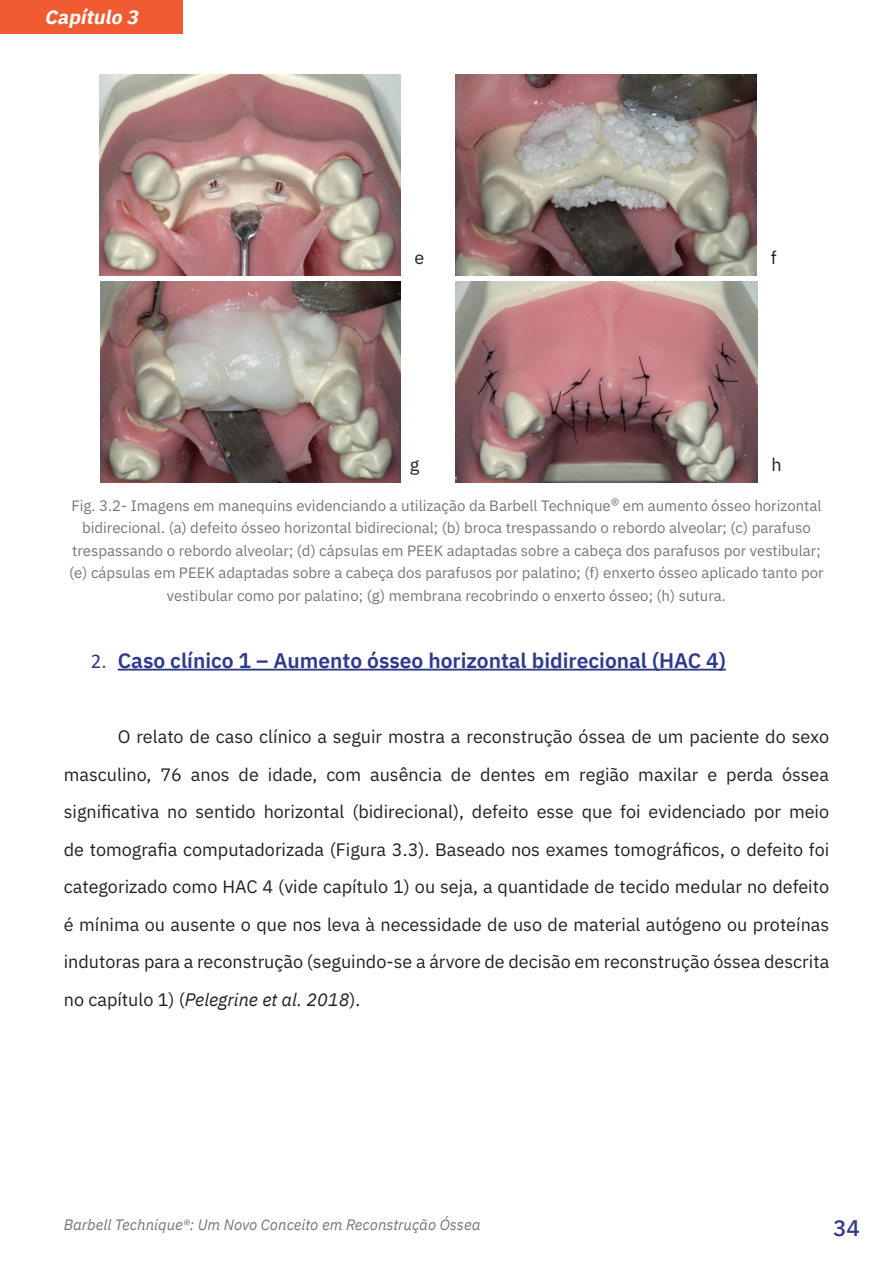
<style>
.page{position:relative;width:893px;height:1263px;background:#fff}
.page>*{position:absolute;margin:0;border:0;box-sizing:border-box;transform-origin:0 0}
.t1{font:500 22.5px "IBM Plex Sans";color:#2f3989}
.t2{font:21px "IBM Plex Sans Sm Bld";color:#2f3989}
.t3{font:italic 700 19.5px "IBM Plex Sans";color:#fff}
.t4{font:18px/37.5px "IBM Plex Sans";color:#231f20;text-align:justify}
.t5{font:15px/22.5px "IBM Plex Sans";color:#757679;text-align:center}
.t6{font:italic 15px "IBM Plex Sans";color:#757679}
.s1{font-size:18px}
.s2{font-family:"Calibri"}
.s3{font-style:italic}
</style>
<div class="page">
<div style="left:0;top:0;width:183px;height:34px;background:#f15b32"></div>
<hr style="left:118px;top:669px;width:608px;height:1px;background:#2f3989">
<img style="left:100px;top:74px;width:300px;height:201px">
<img style="left:455px;top:74px;width:302px;height:201px">
<img style="left:100px;top:282px;width:301px;height:200px">
<img style="left:456px;top:282px;width:301px;height:200px">
<p class="t3" style="left:45px;top:1px;width:100px">Capítulo 3</p>
<p class="t4" style="left:415px;top:237px;width:11px">e</p>
<p class="t4" style="left:771px;top:237px;width:7px">f</p>
<p class="t4" style="left:410px;top:444px;width:11px">g</p>
<p class="t4" style="left:771px;top:445px;width:12px">h</p>
<p class="t5" style="left:69px;top:493px;width:756px">Fig. 3.2- Imagens em manequins evidenciando a utilização da Barbell Technique<span class="s1">®</span> em aumento ósseo horizontal bidirecional. (a) defeito ósseo horizontal bidirecional; (b) broca trespassando o rebordo alveolar; (c) parafuso trespassando o rebordo alveolar; (d) cápsulas em PEEK adaptadas sobre a cabeça dos parafusos por vestibular; (e) cápsulas em PEEK adaptadas sobre a cabeça dos parafusos por palatino; (f) enxerto ósseo aplicado tanto por vestibular como por palatino; (g) membrana recobrindo o enxerto ósseo; (h) sutura.</p>
<p class="t2" style="left:91px;top:644px;width:637px"><span class="s2">2.</span> Caso clínico 1 – Aumento ósseo horizontal bidirecional (HAC 4)</p>
<p class="t4" style="left:64px;top:716px;width:767px;text-indent:54px">O relato de caso clínico a seguir mostra a reconstrução óssea de um paciente do sexo masculino, 76 anos de idade, com ausência de dentes em região maxilar e perda óssea significativa no sentido horizontal (bidirecional), defeito esse que foi evidenciado por meio de tomografia computadorizada (Figura 3.3). Baseado nos exames tomográficos, o defeito foi categorizado como HAC 4 (vide capítulo 1) ou seja, a quantidade de tecido medular no defeito é mínima ou ausente o que nos leva à necessidade de uso de material autógeno ou proteínas indutoras para a reconstrução (seguindo-se a árvore de decisão em reconstrução óssea descrita no capítulo 1) (<span class="s3">Pelegrine et al. 2018</span>).</p>
<p class="t6" style="left:64px;top:1213px;width:418px">Barbell Technique®: Um Novo Conceito em Reconstrução Óssea</p>
<p class="t1" style="left:833px;top:1210px;width:28px">34</p>
</div>
